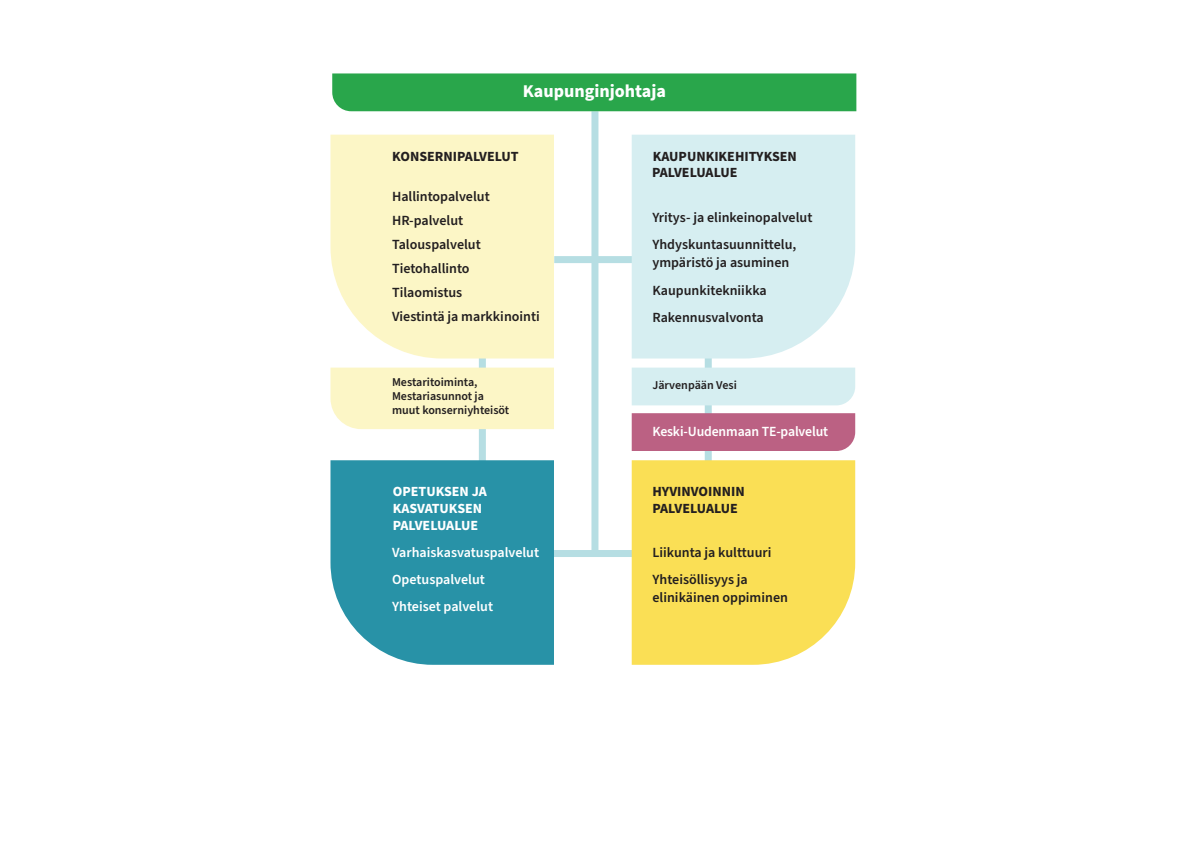
<style>
.page{position:relative;width:1191px;height:842px;background:#fff}
.page>*{position:absolute;margin:0;border:0;box-sizing:border-box;transform-origin:0 0}
.t1{font:700 18px "Source Sans Pro";color:#fff}
.t2{font:600 14px/24px "Source Sans Pro";color:#231f20}
.t3{font:600 14px/27px "Source Sans Pro";color:#fff}
.t4{font:700 14px/16.8px "Source Sans Pro";color:#231f20}
.t5{font:700 14px/16.8px "Source Sans Pro";color:#fff}
.t6{font:600 12px/14.4px "Source Sans Pro";color:#231f20}
</style>
<div class="page">
<div style="left:479px;top:354px;width:7px;height:124px;background:#b6dee3"></div>
<div style="left:704px;top:354px;width:7px;height:124px;background:#b6dee3"></div>
<div style="left:554px;top:256px;width:82px;height:7px;background:#b6dee3"></div>
<div style="left:591px;top:111px;width:7px;height:442px;background:#b6dee3"></div>
<div style="left:554px;top:550px;width:82px;height:7px;background:#b6dee3"></div>
<div style="left:332px;top:73px;width:524px;height:38px;background:#29a64b"></div>
<div style="left:631px;top:460px;width:224px;height:205px;background:#fadf55"></div>
<div style="left:631px;top:135px;width:224px;height:223px;background:#d6eef1"></div>
<div style="left:631px;top:368px;width:224px;height:37px;background:#d6eef1"></div>
<div style="left:330px;top:135px;width:224px;height:223px;background:#fcf6c6"></div>
<div style="left:330px;top:368px;width:224px;height:61px;background:#fcf6c6"></div>
<div style="left:330px;top:460px;width:224px;height:205px;background:#2892a7"></div>
<div style="left:631px;top:413px;width:224px;height:38px;background:#bb6183"></div>
<p class="t1" style="left:523px;top:79px;width:145px">Kaupunginjohtaja</p>
<p class="t4" style="left:392px;top:148px;width:128px">KONSERNIPALVELUT</p>
<p class="t2" style="left:392px;top:184px;width:149px">Hallintopalvelut<br>HR-palvelut<br>Talouspalvelut<br>Tietohallinto<br>Tilaomistus<br>Viestintä ja markkinointi</p>
<p class="t6" style="left:392px;top:375px;width:119px">Mestaritoiminta,<br>Mestariasunnot ja muut konserniyhteisöt</p>
<p class="t5" style="left:393px;top:483px;width:96px">OPETUKSEN JA<br>KASVATUKSEN<br>PALVELUALUE</p>
<p class="t3" style="left:392px;top:540px;width:148px">Varhaiskasvatuspalvelut<br>Opetuspalvelut<br>Yhteiset palvelut</p>
<p class="t4" style="left:652px;top:148px;width:146px">KAUPUNKIKEHITYKSEN<br>PALVELUALUE</p>
<p class="t2" style="left:652px;top:205px;width:161px;line-height:27px">Yritys- ja elinkeinopalvelut<br>Yhdyskuntasuunnittelu,</p>
<p class="t2" style="left:652px;top:250px;width:138px;line-height:27px">ympäristö ja asuminen<br>Kaupunkitekniikka<br>Rakennusvalvonta</p>
<p class="t6" style="left:652px;top:378px;width:86px">Järvenpään Vesi</p>
<p class="t3" style="left:652px;top:418px;width:177px">Keski-Uudenmaan TE-palvelut</p>
<p class="t4" style="left:652px;top:483px;width:94px">HYVINVOINNIN<br>PALVELUALUE</p>
<p class="t2" style="left:652px;top:540px;width:120px;line-height:27px">Liikunta ja kulttuuri<br>Yhteisöllisyys ja</p>
<p class="t2" style="left:652px;top:586px;width:137px">elinikäinen oppiminen</p>
</div>
